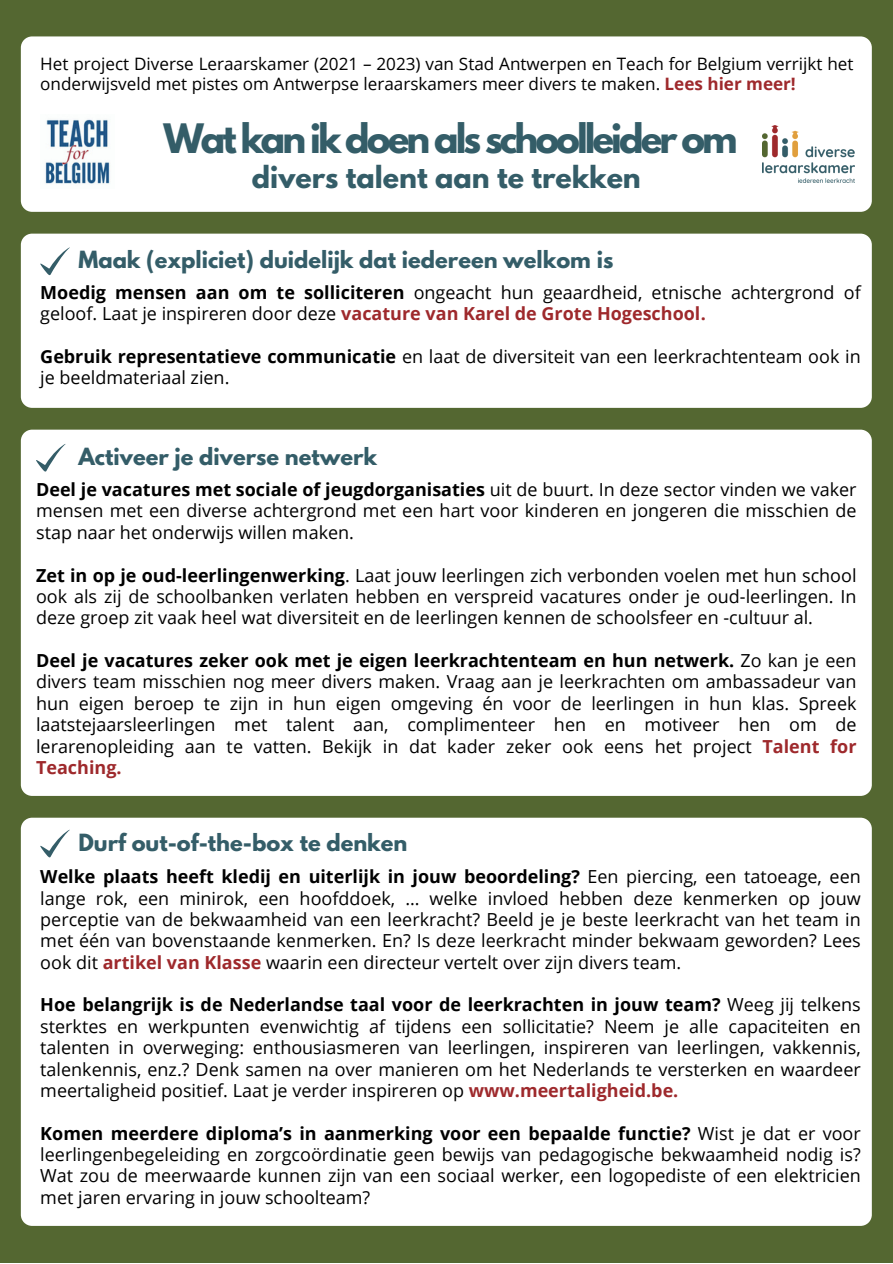
<style>
.page{position:relative;width:893px;height:1264px;background:#fff}
.page>*{position:absolute;margin:0;border:0;box-sizing:border-box;transform-origin:0 0}
.t1{font:700 36px "League Spartan";letter-spacing:-.08em;color:#345d68}
.t2{font:700 27px "League Spartan";color:#345d68}
.t3{font:700 21px "League Spartan";color:#345d68}
.t4{font:18px/21.3px "Open Sans";color:#000;text-align:justify}
.t5{font:17.1px/20.2px "Open Sans";color:#000}
.s1{font-weight:700;color:#9e292c}
.s2{font-weight:700}
</style>
<div class="page">
<div style="left:0;top:0;width:892px;height:1262px;background:#546731"></div>
<div style="left:21px;top:234px;width:850px;height:174px;background:#fff;border-radius:11px"></div>
<svg style="left:40px;top:247px;width:30px;height:28px"></svg>
<div style="left:21px;top:429px;width:850px;height:367px;background:#fff"></div>
<svg style="left:36px;top:444px;width:29px;height:27px"></svg>
<div style="left:21px;top:817px;width:850px;height:408px;background:#fff"></div>
<svg style="left:40px;top:829px;width:30px;height:28px"></svg>
<div style="left:21px;top:36px;width:850px;height:176px;background:#fff;border-radius:11px"></div>
<img style="left:762px;top:126px;width:91px;height:56px">
<img style="left:45px;top:119px;width:65px;height:65px">
<p class="t5" style="left:40px;top:53px;width:814px">Het project Diverse Leraarskamer (2021 – 2023) van Stad Antwerpen en Teach for Belgium verrijkt het onderwijsveld met pistes om Antwerpse leraarskamers meer divers te maken. <span class="s1">Lees hier meer!</span></p>
<p class="t1" style="left:163px;top:120px;width:575px">Wat kan ik doen als schoolleider om</p>
<p class="t2" style="left:252px;top:164px;width:390px">divers talent aan te trekken</p>
<p class="t3" style="left:78px;top:249px;width:536px">Maak (expliciet) duidelijk dat iedereen welkom is</p>
<p class="t4" style="left:40px;top:281px;width:821px"><span class="s2">Moedig mensen aan om te solliciteren</span> ongeacht hun geaardheid, etnische achtergrond of geloof. Laat je inspireren door deze <span class="s1">vacature van Karel de Grote Hogeschool.</span></p>
<p class="t4" style="left:40px;top:345px;width:821px"><span class="s2">Gebruik representatieve communicatie</span> en laat de diversiteit van een leerkrachtenteam ook in je beeldmateriaal zien.</p>
<p class="t3" style="left:78px;top:446px;width:300px">Activeer je diverse netwerk</p>
<p class="t4" style="left:36px;top:478px;width:821px"><span class="s2">Deel je vacatures met sociale of jeugdorganisaties</span> uit de buurt. In deze sector vinden we vaker mensen met een diverse achtergrond met een hart voor kinderen en jongeren die misschien de stap naar het onderwijs willen maken.</p>
<p class="t4" style="left:36px;top:564px;width:821px"><span class="s2">Zet in op je oud-leerlingenwerking</span>. Laat jouw leerlingen zich verbonden voelen met hun school ook als zij de schoolbanken verlaten hebben en verspreid vacatures onder je oud-leerlingen. In deze groep zit vaak heel wat diversiteit en de leerlingen kennen de schoolsfeer en -cultuur al.</p>
<p class="t4" style="left:36px;top:649px;width:821px"><span class="s2">Deel je vacatures zeker ook met je eigen leerkrachtenteam en hun netwerk.</span> Zo kan je een divers team misschien nog meer divers maken. Vraag aan je leerkrachten om ambassadeur van hun eigen beroep te zijn in hun eigen omgeving én voor de leerlingen in hun klas. Spreek laatstejaarsleerlingen met talent aan, complimenteer hen en motiveer hen om de lerarenopleiding aan te vatten. Bekijk in dat kader zeker ook eens het project <span class="s1">Talent for Teaching.</span></p>
<p class="t3" style="left:78px;top:831px;width:330px">Durf out-of-the-box te denken</p>
<p class="t4" style="left:40px;top:865px;width:821px"><span class="s2">Welke plaats heeft kledij en uiterlijk in jouw beoordeling?</span> Een piercing, een tatoeage, een lange rok, een minirok, een hoofddoek, … welke invloed hebben deze kenmerken op jouw perceptie van de bekwaamheid van een leerkracht? Beeld je je beste leerkracht van het team in met één van bovenstaande kenmerken. En? Is deze leerkracht minder bekwaam geworden? Lees ook dit <span class="s1">artikel van Klasse</span> waarin een directeur vertelt over zijn divers team.</p>
<p class="t4" style="left:40px;top:993px;width:821px"><span class="s2">Hoe belangrijk is de Nederlandse taal voor de leerkrachten in jouw team?</span> Weeg jij telkens sterktes en werkpunten evenwichtig af tijdens een sollicitatie? Neem je alle capaciteiten en talenten in overweging: enthousiasmeren van leerlingen, inspireren van leerlingen, vakkennis, talenkennis, enz.? Denk samen na over manieren om het Nederlands te versterken en waardeer meertaligheid positief. Laat je verder inspireren op <span class="s1">www.meertaligheid.be.</span></p>
<p class="t4" style="left:40px;top:1121px;width:821px"><span class="s2">Komen meerdere diploma’s in aanmerking voor een bepaalde functie?</span> Wist je dat er voor leerlingenbegeleiding en zorgcoördinatie geen bewijs van pedagogische bekwaamheid nodig is?<br>Wat zou de meerwaarde kunnen zijn van een sociaal werker, een logopediste of een elektricien met jaren ervaring in jouw schoolteam?</p>
</div>
